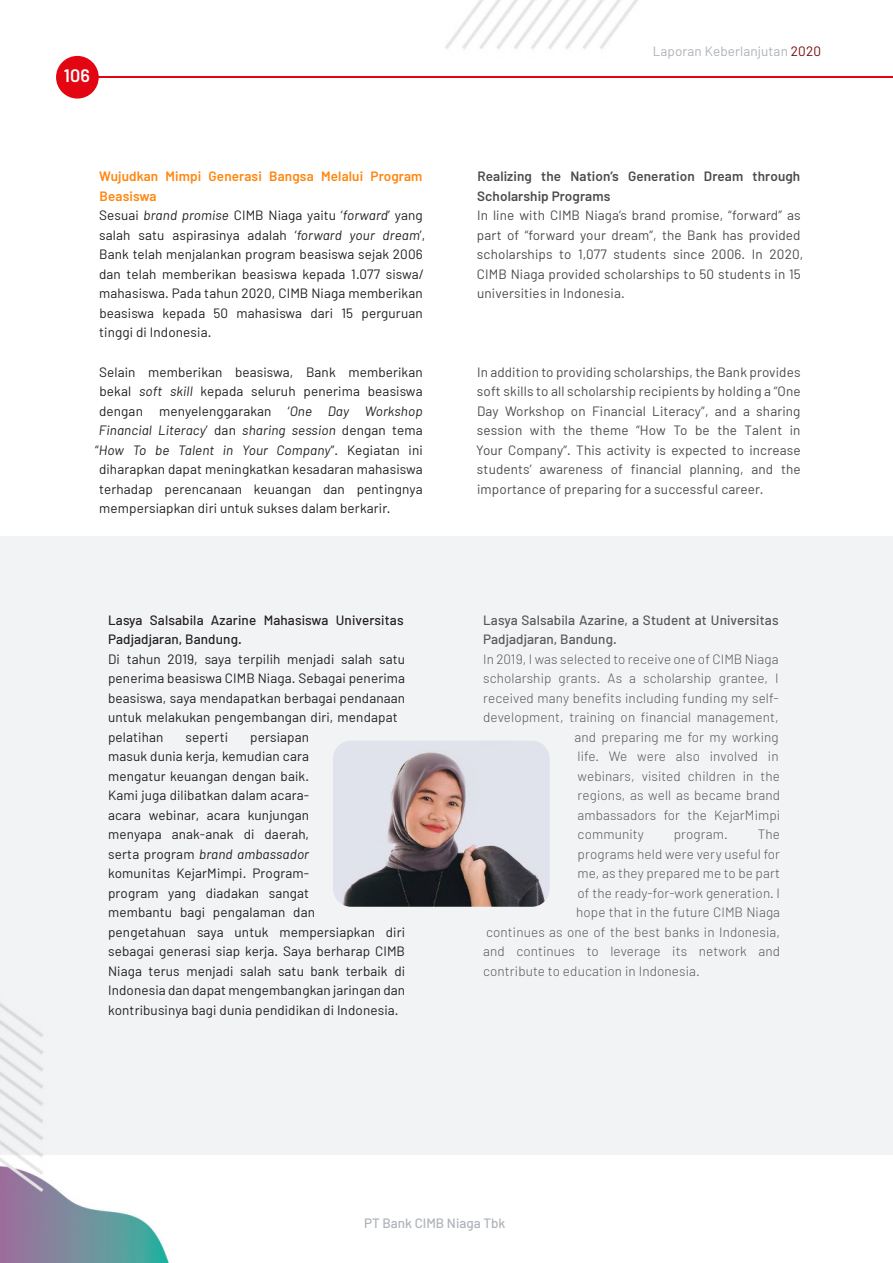
<style>
.page{position:relative;width:893px;height:1263px;background:#fff}
.page>*{position:absolute;margin:0;border:0;box-sizing:border-box;transform-origin:0 0}
.t1{font:600 18px "Barlow";color:#fff}
.BODY_TEXT{font:13.5px/19.5px "Barlow";letter-spacing:.01em;color:#231f20}
.BODY_TEXT_2{font:300 13.5px "Barlow";letter-spacing:.01em;color:#57585a}
.BODY_TEXT-2{font:13.5px/19.5px "Barlow";letter-spacing:.01em;color:#4b4c4d}
.BODY_TEXT-3{font:italic 13.5px "Barlow";letter-spacing:.01em;color:#231f20}
.BODY_TEXT_2-2{font:500 13.5px/19.5px "Barlow";letter-spacing:.01em;color:#57585a}
.BODY_TEXT-4{font:600 13.5px/19.5px "Barlow";letter-spacing:.01em;color:#4b4c4d}
.BODY_TEXT-5{font:500 13.5px/19.5px "Barlow";letter-spacing:.01em;color:#231f20}
.BODY_TEXT-6{font:600 13.5px/19.5px "Barlow";letter-spacing:.01em;color:#ff860d}
.t2{font:13.5px "Barlow";letter-spacing:.01em;color:#aeb3b8}
.t3{font:500 13.5px "Barlow";color:#aeb3b8}
.s1{font-style:italic}
.s2{font-style:normal}
.s3{color:#780d0a}
</style>
<div class="page">
<img style="left:1px;top:0;width:892px;height:1263px">
<div style="left:0;top:536px;width:893px;height:619px;background:#f2f3f4"></div>
<img style="left:333px;top:741px;width:217px;height:166px">
<div style="left:56px;top:56px;width:43px;height:43px;background:#e30512;border-radius:50%"></div>
<hr style="left:99px;top:77px;width:794px;height:1px;background:#e30512">
<div style="left:740px;top:1155px;width:153px;height:108px;background:#fff"></div>
<h1 class="t1" style="left:64px;top:64px;width:28px">106</h1>
<p class="BODY_TEXT-6" style="left:99px;top:167px;width:325px">Wujudkan Mimpi Generasi Bangsa Melalui Program<br>Beasiswa</p>
<p class="BODY_TEXT" style="left:99px;top:205px;width:328px">Sesuai <span class="s1">brand promise</span> CIMB Niaga yaitu ‘<span class="s1">forward</span>’ yang salah satu aspirasinya adalah ‘<span class="s1">forward your dream</span>’, Bank telah menjalankan program beasiswa sejak 2006 dan telah memberikan beasiswa kepada 1.077 siswa/ mahasiswa. Pada tahun 2020, CIMB Niaga memberikan beasiswa kepada 50 mahasiswa dari 15 perguruan tinggi di Indonesia.</p>
<p class="BODY_TEXT" style="left:99px;top:361px;width:325px">Selain memberikan beasiswa, Bank memberikan</p>
<p class="BODY_TEXT" style="left:99px;top:381px;width:325px">bekal <span class="s1">soft skill</span> kepada seluruh penerima beasiswa</p>
<p class="BODY_TEXT" style="left:99px;top:400px;width:325px">dengan menyelenggarakan ‘<span class="s1">One Day Workshop</span></p>
<p class="BODY_TEXT-3" style="left:99px;top:422px;width:325px">Financial Literacy<span class="s2">’ dan</span> sharing session <span class="s2">dengan tema</span></p>
<p class="BODY_TEXT-3" style="left:95px;top:441px;width:329px"><span class="s2">“</span>How To be Talent in Your Company<span class="s2">”. Kegiatan ini</span></p>
<p class="BODY_TEXT" style="left:99px;top:459px;width:325px">diharapkan dapat meningkatkan kesadaran mahasiswa</p>
<p class="BODY_TEXT" style="left:99px;top:478px;width:325px">terhadap perencanaan keuangan dan pentingnya</p>
<p class="BODY_TEXT" style="left:99px;top:498px;width:293px">mempersiapkan diri untuk sukses dalam berkarir.</p>
<p class="BODY_TEXT-5" style="left:108px;top:610px;width:297px">Lasya Salsabila Azarine Mahasiswa Universitas<br>Padjadjaran, Bandung.</p>
<p class="BODY_TEXT" style="left:108px;top:649px;width:299px">Di tahun 2019, saya terpilih menjadi salah satu penerima beasiswa CIMB Niaga. Sebagai penerima beasiswa, saya mendapatkan berbagai pendanaan untuk melakukan pengembangan diri, mendapat pelatihan</p>
<p class="BODY_TEXT" style="left:108px;top:727px;width:299px;text-indent:142px">persiapan<br>masuk dunia kerja, kemudian cara<br>mengatur keuangan dengan baik.<br>Kami juga dilibatkan dalam acara-<br>acara webinar, acara kunjungan<br>menyapa anak-anak di daerah,<br>serta program <span class="s1">brand ambassador<br></span>komunitas KejarMimpi. Program-<br>program yang diadakan sangat<br>membantu bagi pengalaman dan<br>pengetahuan saya untuk mempersiapkan diri sebagai generasi siap kerja. Saya berharap CIMB Niaga terus menjadi salah satu bank terbaik di Indonesia dan dapat mengembangkan jaringan dan kontribusinya bagi dunia pendidikan di Indonesia.</p>
<p class="BODY_TEXT" style="left:186px;top:727px;width:44px">seperti</p>
<p class="t2" style="left:653px;top:43px;width:170px">Laporan Keberlanjutan <span class="s3">2020</span></p>
<p class="BODY_TEXT-4" style="left:477px;top:167px;width:325px">Realizing the Nation’s Generation Dream through<br>Scholarship Programs</p>
<p class="BODY_TEXT-2" style="left:477px;top:205px;width:328px">In line with CIMB Niaga’s brand promise, “forward” as part of “forward your dream”, the Bank has provided scholarships to 1,077 students since 2006. In 2020, CIMB Niaga provided scholarships to 50 students in 15 universities in Indonesia.</p>
<p class="BODY_TEXT-2" style="left:476px;top:361px;width:326px;text-align:justify">In addition to providing scholarships, the Bank provides soft skills to all scholarship recipients by holding a “One Day Workshop on Financial Literacy”, and a sharing session with the theme “How To be the Talent in Your Company”. This activity is expected to increase students’ awareness of financial planning, and the importance of preparing for a successful career.</p>
<p class="BODY_TEXT_2-2" style="left:483px;top:610px;width:297px">Lasya Salsabila Azarine, a Student at Universitas<br>Padjadjaran, Bandung.</p>
<p class="BODY_TEXT_2" style="left:483px;top:650px;width:297px">In 2019, I was selected to receive one of CIMB Niaga</p>
<p class="BODY_TEXT_2" style="left:483px;top:670px;width:297px">scholarship grants. As a scholarship grantee, I</p>
<p class="BODY_TEXT_2" style="left:483px;top:689px;width:297px">received many benefits including funding my self-</p>
<p class="BODY_TEXT_2" style="left:483px;top:709px;width:297px">development, training on financial management,</p>
<p class="BODY_TEXT_2" style="left:575px;top:728px;width:206px">and preparing me for my working</p>
<p class="BODY_TEXT_2" style="left:578px;top:748px;width:202px">life. We were also involved in</p>
<p class="BODY_TEXT_2" style="left:578px;top:767px;width:204px">webinars, visited children in the</p>
<p class="BODY_TEXT_2" style="left:578px;top:787px;width:204px">regions, as well as became brand</p>
<p class="BODY_TEXT_2" style="left:578px;top:806px;width:204px">ambassadors for the KejarMimpi</p>
<p class="BODY_TEXT_2" style="left:578px;top:826px;width:68px">community</p>
<p class="BODY_TEXT_2" style="left:674px;top:826px;width:56px">program.</p>
<p class="BODY_TEXT_2" style="left:758px;top:826px;width:24px">The</p>
<p class="BODY_TEXT_2" style="left:578px;top:845px;width:204px">programs held were very useful for</p>
<p class="BODY_TEXT_2" style="left:578px;top:865px;width:204px">me, as they prepared me to be part</p>
<p class="BODY_TEXT_2" style="left:578px;top:884px;width:204px">of the ready-for-work generation. I</p>
<p class="BODY_TEXT_2" style="left:576px;top:904px;width:206px">hope that in the future CIMB Niaga</p>
<p class="BODY_TEXT_2" style="left:486px;top:923px;width:295px">continues as one of the best banks in Indonesia,</p>
<p class="BODY_TEXT_2" style="left:483px;top:943px;width:299px">and continues to leverage its network and</p>
<p class="BODY_TEXT_2" style="left:483px;top:962px;width:218px">contribute to education in Indonesia.</p>
<p class="t3" style="left:364px;top:1215px;width:143px">PT Bank CIMB Niaga Tbk</p>
</div>
